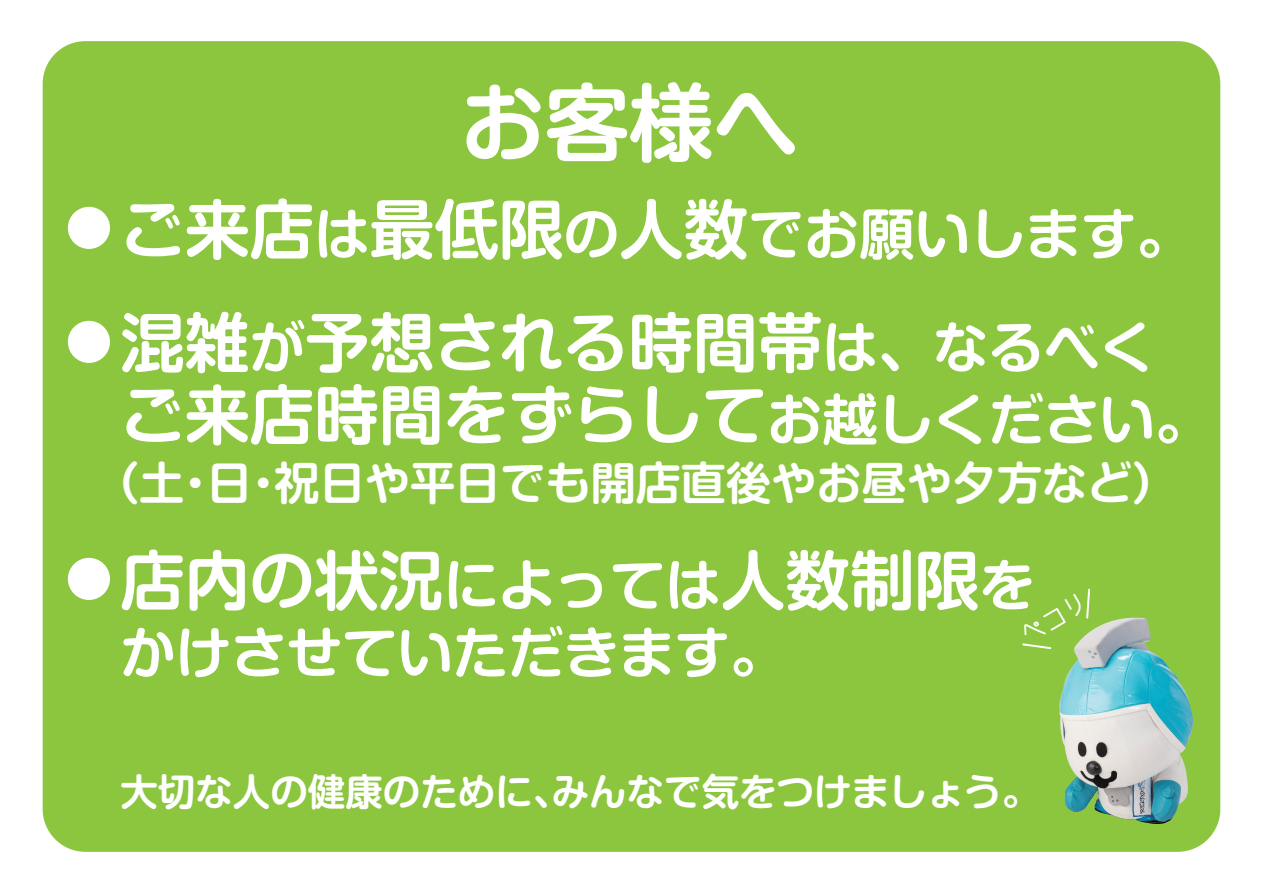
<style>
.page{position:relative;width:1263px;height:893px;background:#fff}
.page>*{position:absolute;margin:0;border:0;box-sizing:border-box;transform-origin:0 0}
.t1{font:700 84.3px "Shin M Go Pro De";color:#fff}
.t2{font:700 64.65px/72.3px "Shin M Go Pro De";color:#fff}
.t3{font:700 55.35px "Shin M Go Pro De";color:#fff}
.t4{font:700 45.15px "Shin M Go Pro De";color:#fff}
.t5{font:700 37.5px "Shin M Go Pro De";color:#fff}
.s1{font-size:64.65px}
.s2{font-size:55.35px}
</style>
<div class="page">
<div style="left:43px;top:41px;width:1177px;height:811px;background:#8bc63e;border-radius:43px"></div>
<img style="left:1059px;top:617px;width:134px;height:207px">
<div style="left:68px;top:207px;width:42px;height:42px;background:#fff;border-radius:50%"></div>
<div style="left:68px;top:558px;width:42px;height:42px;background:#fff;border-radius:50%"></div>
<div style="left:68px;top:321px;width:42px;height:42px;background:#fff;border-radius:50%"></div>
<svg style="left:1022px;top:588px;width:69px;height:62px"></svg>
<h1 class="t1" style="left:461px;top:54px;width:339px">お客様へ</h1>
<p class="t3" style="left:120px;top:189px;width:1073px"><span class="s1">ご来店</span>は<span class="s1">最低限</span>の<span class="s1">人数</span>でお願いします。</p>
<p class="t2" style="left:120px;top:299px;width:1091px">混雑<span class="s2">が</span>予想される時間帯<span class="s2">は、なるべく</span>ご来店時間をずらして<span class="s2">お越しください。</span></p>
<p class="t4" style="left:94px;top:446px;width:1085px">（土・日・祝日や平日でも開店直後やお昼や夕方など）</p>
<p class="t2" style="left:120px;top:536px;width:916px">店内の状況<span class="s2">によっては</span>人数制限<span class="s2">を</span></p>
<p class="t3" style="left:120px;top:608px;width:667px">かけさせていただきます。</p>
<p class="t5" style="left:120px;top:762px;width:920px">大切な人の健康のために、みんなで気をつけましょう。</p>
</div>
